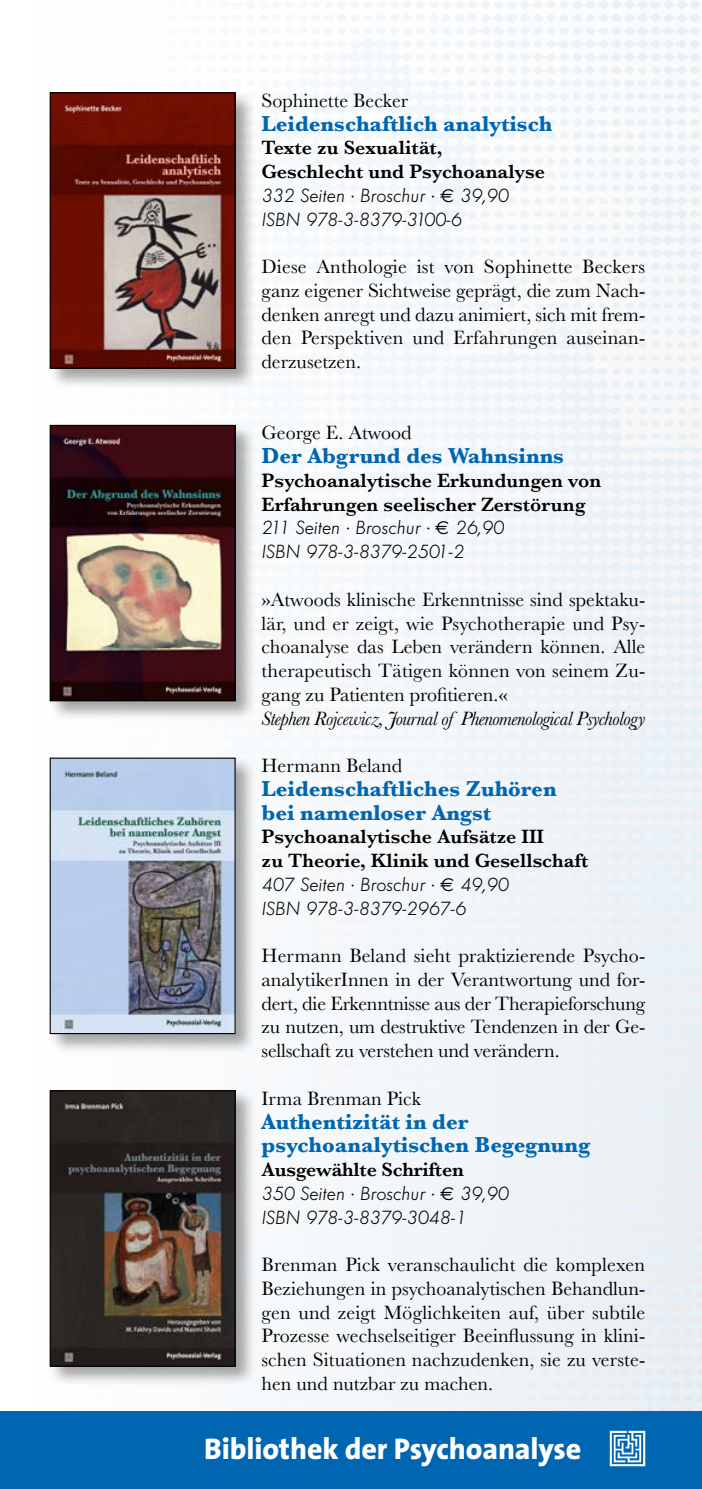
<style>
.page{position:relative;width:702px;height:1489px;background:#fff}
.page>*{position:absolute;margin:0;border:0;box-sizing:border-box;transform-origin:0 0}
.t1{font:800 30px "The Sans";letter-spacing:-.005em;color:#fff}
.t2{font:800 30px "The Sans";letter-spacing:.025em;color:#fff}
.Haupttitel{font:700 22.5px/23.8px "Baskerville";color:#0066b1}
.beschreibung{font:20px/23.8px "Baskerville";color:#000;text-align:justify}
.Untertitel{font:600 20px/23.8px "Baskerville";color:#000}
.Autor{font:20px "Baskerville";color:#000}
.rezensentIn{font:italic 20px "Baskerville";letter-spacing:-.025em;color:#000}
.Meta_links{font:italic 300 18.75px "Futura BQ";letter-spacing:.025em;color:#000}
.s1{font-family:"Euro Sans";font-weight:400;font-style:normal}
</style>
<div class="page">
<div style="left:0;top:1410px;width:702px;height:78px;background:#0066b1"></div>
<svg style="left:609px;top:1430px;width:37px;height:35px"></svg>
<div style="left:47px;top:91px;width:209px;height:299px;background:#000;opacity:.35"></div>
<img style="left:52px;top:94px;width:182px;height:273px">
<div style="left:50px;top:92px;width:186px;height:277px;border:1px solid #000"></div>
<div style="left:47px;top:423px;width:209px;height:299px;background:#000;opacity:.35"></div>
<img style="left:52px;top:427px;width:182px;height:272px">
<div style="left:50px;top:425px;width:186px;height:276px;border:1px solid #000"></div>
<div style="left:47px;top:756px;width:209px;height:299px;background:#000;opacity:.35"></div>
<img style="left:52px;top:759px;width:182px;height:273px">
<div style="left:50px;top:757px;width:186px;height:277px;border:1px solid #000"></div>
<div style="left:47px;top:1088px;width:209px;height:299px;background:#000;opacity:.35"></div>
<img style="left:52px;top:1092px;width:182px;height:272px">
<div style="left:50px;top:1090px;width:186px;height:276px;border:1px solid #000"></div>
<p class="Autor" style="left:261px;top:87px;width:148px">Sophinette Becker</p>
<p class="Haupttitel" style="left:261px;top:111px;width:292px">Leidenschaftlich analytisch</p>
<p class="Untertitel" style="left:261px;top:136px;width:285px">Texte zu Sexualität,<br>Geschlecht und Psychoanalyse</p>
<p class="Meta_links" style="left:261px;top:184px;width:248px">332 Seiten · Broschur · <span class="s1">€</span> 39,90</p>
<p class="Meta_links" style="left:261px;top:208px;width:201px">ISBN 978-3-8379-3100-6</p>
<p class="beschreibung" style="left:261px;top:255px;width:385px">Diese Anthologie ist von Sophinette Beckers ganz eigener Sichtweise geprägt, die zum Nach&shy;denken anregt und dazu animiert, sich mit frem&shy;den Perspektiven und Erfahrungen auseinan&shy;derzusetzen.</p>
<p class="Autor" style="left:261px;top:420px;width:152px">George E. Atwood</p>
<p class="Haupttitel" style="left:261px;top:444px;width:304px">Der Abgrund des Wahnsinns</p>
<p class="Untertitel" style="left:261px;top:468px;width:341px">Psychoanalytische Erkundungen von<br>Erfahrungen seelischer Zerstörung</p>
<p class="Meta_links" style="left:261px;top:517px;width:243px">211 Seiten · Broschur · <span class="s1">€</span> 26,90</p>
<p class="Meta_links" style="left:261px;top:541px;width:203px">ISBN 978-3-8379-2501-2</p>
<p class="beschreibung" style="left:261px;top:587px;width:385px">»Atwoods klinische Erkenntnisse sind spektaku&shy;lär, und er zeigt, wie Psychotherapie und Psy&shy;choanalyse das Leben verändern können. Alle therapeutisch Tätigen können von seinem Zu&shy;gang zu Patienten profitieren.«</p>
<p class="rezensentIn" style="left:261px;top:704px;width:385px">Stephen Rojcewicz, Journal of Phenomenological Psychology</p>
<p class="Autor" style="left:261px;top:752px;width:142px">Hermann Beland</p>
<p class="Haupttitel" style="left:261px;top:776px;width:296px">Leidenschaftliches Zuhören bei namenloser Angst</p>
<p class="Untertitel" style="left:261px;top:824px;width:328px">Psychoanalytische Aufsätze III<br>zu Theorie, Klinik und Gesellschaft</p>
<p class="Meta_links" style="left:261px;top:873px;width:248px">407 Seiten · Broschur · <span class="s1">€</span> 49,90</p>
<p class="Meta_links" style="left:261px;top:897px;width:205px">ISBN 978-3-8379-2967-6</p>
<p class="beschreibung" style="left:261px;top:944px;width:385px">Hermann Beland sieht praktizierende Psycho&shy;analytikerInnen in der Verantwortung und for&shy;dert, die Erkenntnisse aus der Therapieforschung zu nutzen, um destruktive Tendenzen in der Ge&shy;sellschaft zu verstehen und verändern.</p>
<p class="Autor" style="left:261px;top:1085px;width:161px">Irma Brenman Pick</p>
<p class="Haupttitel" style="left:261px;top:1109px;width:330px">Authentizität in der psychoanalytischen Begegnung</p>
<p class="Untertitel" style="left:261px;top:1157px;width:204px">Ausgewählte Schriften</p>
<p class="Meta_links" style="left:261px;top:1182px;width:248px">350 Seiten · Broschur · <span class="s1">€</span> 39,90</p>
<p class="Meta_links" style="left:261px;top:1206px;width:206px">ISBN 978-3-8379-3048-1</p>
<p class="beschreibung" style="left:261px;top:1252px;width:385px">Brenman Pick veranschaulicht die komplexen Beziehungen in psychoanalytischen Behandlun&shy;gen und zeigt Möglichkeiten auf, über subtile Prozesse wechselseitiger Beeinflussung in klini&shy;schen Situationen nachzudenken, sie zu verste&shy;hen und nutzbar zu machen.</p>
<h1 class="t2" style="left:304px;top:1422px;width:273px">Psychosozial-Verlag</h1>
<h1 class="t1" style="left:204px;top:1423px;width:378px">Bibliothek der Psychoana yse</h1>
</div>
